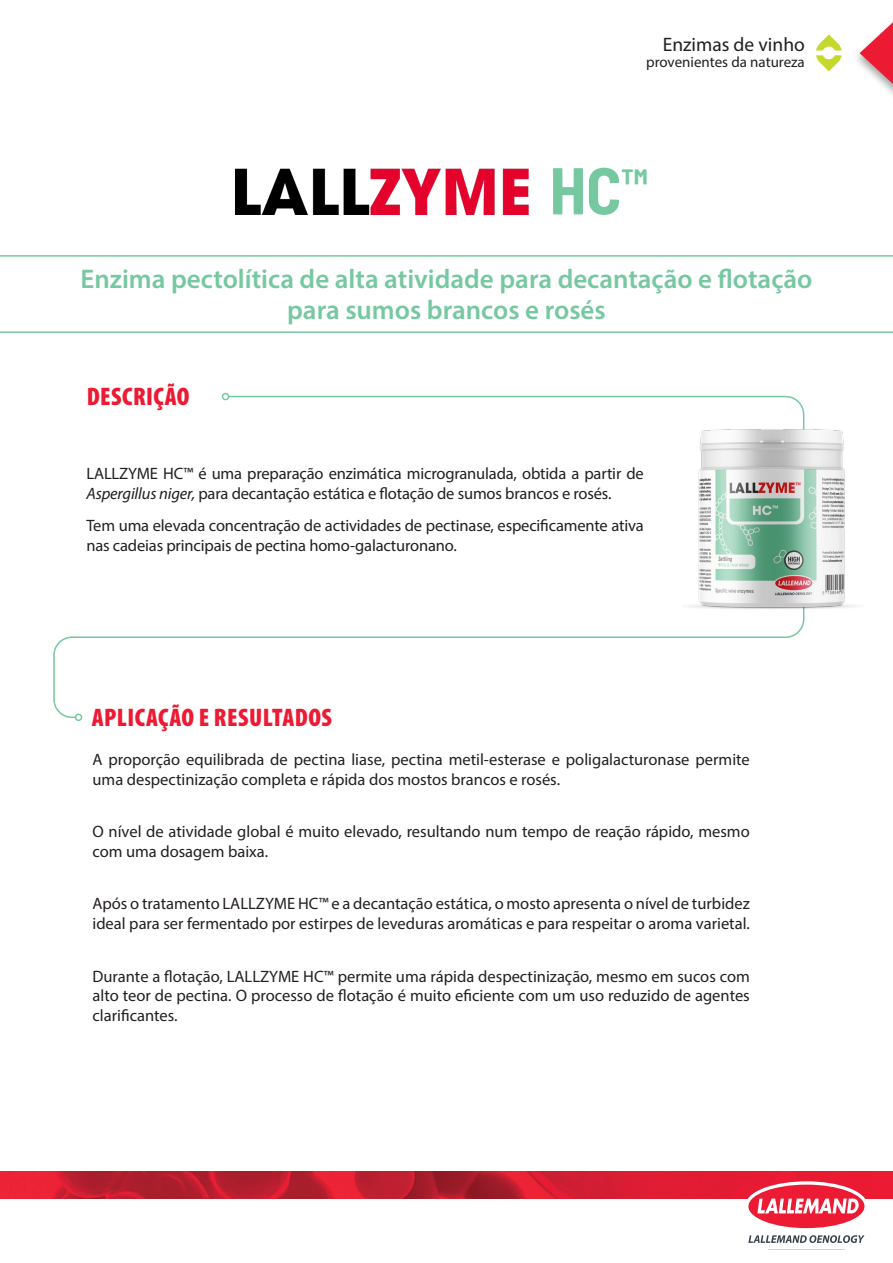
<style>
.page{position:relative;width:893px;height:1263px;background:#fff}
.page>*{position:absolute;margin:0;border:0;box-sizing:border-box;transform-origin:0 0}
.t1{font:700 semi-condensed 66px "Barlow";color:#76c8a1}
.t2{font:600 27px/31.5px "Myriad Pro";color:#76c8a1;text-align:center}
.t3{font:900 condensed 25.5px "Myriad Pro";letter-spacing:.02em;color:#ed1a33}
.t4{font:19.5px "Myriad Pro";color:#231f20}
.t5{font:16.5px/19.8px "Myriad Pro";color:#231f20}
.t6{font:15px "Myriad Pro";color:#231f20}
.s1{font-style:italic}
</style>
<div class="page">
<svg style="left:860px;top:22px;width:33px;height:73px"></svg>
<svg style="left:816px;top:34px;width:26px;height:37px"></svg>
<img style="left:0;top:1171px;width:893px;height:27px">
<svg style="left:745px;top:1181px;width:123px;height:62px"></svg>
<svg style="left:0;top:255px;width:893px;height:78px"></svg>
<img style="left:236px;top:168px;width:293px;height:47px">
<svg style="left:53px;top:395px;width:752px;height:324px"></svg>
<div style="left:75px;top:713px;width:7px;height:8px;border:2px solid #76c8a1;border-radius:50%"></div>
<div style="left:222px;top:393px;width:7px;height:7px;border:2px solid #76c8a1;border-radius:50%"></div>
<img style="left:682px;top:415px;width:175px;height:213px">
<p class="t4" style="left:663px;top:32px;width:144px">Enzimas de vinho</p>
<p class="t6" style="left:646px;top:53px;width:160px">provenientes da natureza</p>
<h1 class="t1" style="left:550px;top:143px;width:100px">HC<sup>™</sup></h1>
<h2 class="t2" style="left:81px;top:262px;width:733px">Enzima pectolítica de alta atividade para decantação e flotação para sumos brancos e rosés</h2>
<h3 class="t3" style="left:87px;top:380px;width:104px">DESCRIÇÃO</h3>
<p class="t5" style="left:86px;top:463px;width:559px">LALLZYME HC™ é uma preparação enzimática microgranulada, obtida a partir de<br><span class="s1">Aspergillus niger,</span> para decantação estática e flotação de sumos brancos e rosés.</p>
<p class="t5" style="left:86px;top:516px;width:559px">Tem uma elevada concentração de actividades de pectinase, especificamente ativa nas cadeias principais de pectina homo-galacturonano.</p>
<h3 class="t3" style="left:92px;top:701px;width:242px">APLICAÇÃO E RESULTADOS</h3>
<p class="t5" style="left:92px;top:749px;width:659px">A proporção equilibrada de pectina liase, pectina metil-esterase e poligalacturonase permite uma despectinização completa e rápida dos mostos brancos e rosés.</p>
<p class="t5" style="left:92px;top:821px;width:659px">O nível de atividade global é muito elevado, resultando num tempo de reação rápido, mesmo com uma dosagem baixa.</p>
<p class="t5" style="left:92px;top:894px;width:659px">Após o tratamento LALLZYME HC™ e a decantação estática, o mosto apresenta o nível de turbidez ideal para ser fermentado por estirpes de leveduras aromáticas e para respeitar o aroma varietal.</p>
<p class="t5" style="left:92px;top:966px;width:659px;text-align:justify">Durante a flotação, LALLZYME HC™ permite uma rápida despectinização, mesmo em sucos com alto teor de pectina. O processo de flotação é muito eficiente com um uso reduzido de agentes clarificantes.</p>
</div>
